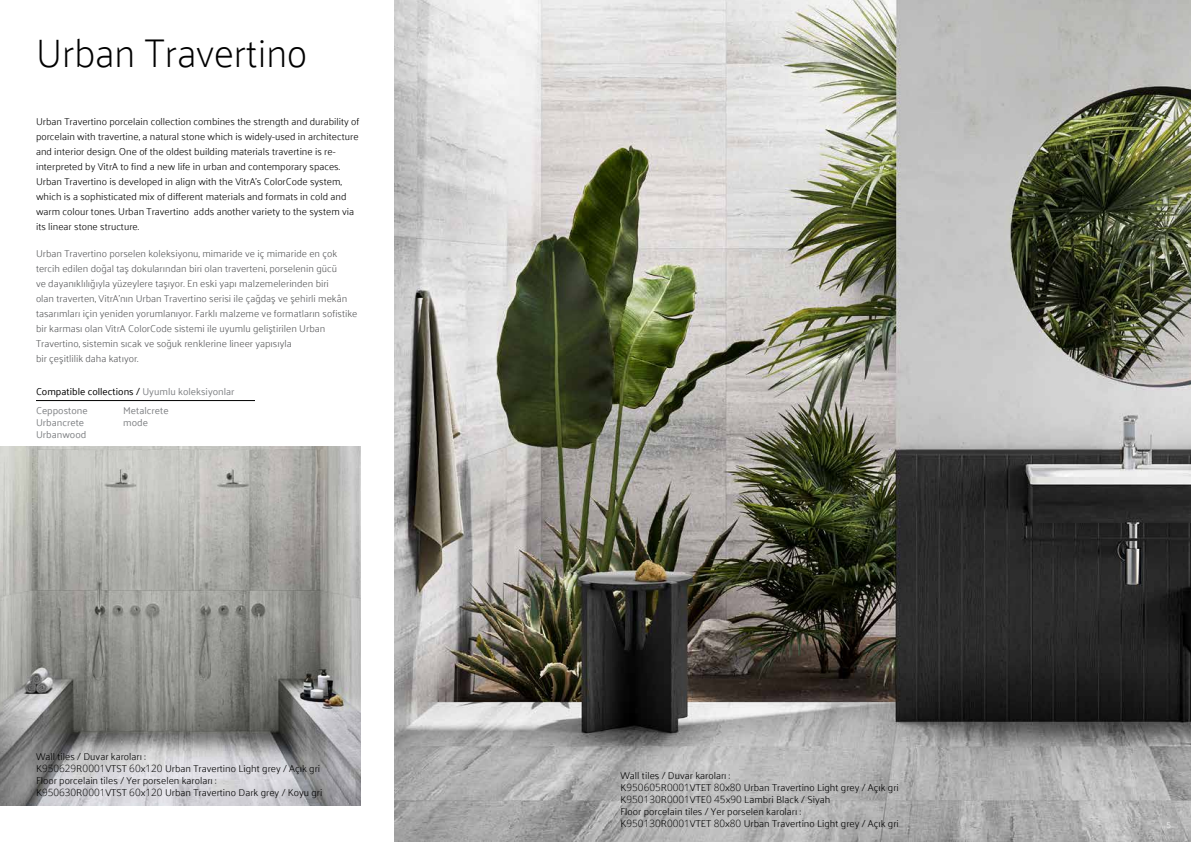
<style>
.page{position:relative;width:1191px;height:842px;background:#fff}
.page>*{position:absolute;margin:0;border:0;box-sizing:border-box;transform-origin:0 0}
.t1{font:100 40px "Palanquin";color:#000}
.t2{font:300 10px/15px "Palanquin";color:#000}
.t3{font:300 10px/15px "Palanquin";color:#58595b}
.t4{font:10px/12px "Palanquin";color:#808285}
.t5{font:300 8px "Open Sans";color:#fff}
.s1{color:#000}
.s2{font-family:"Open Sans"}
</style>
<div class="page">
<img style="left:0;top:446px;width:360px;height:360px">
<img style="left:394px;top:0;width:797px;height:842px">
<hr style="left:36px;top:400px;width:219px;height:1px;background:#000">
<h1 class="t1" style="left:36px;top:30px;width:272px">Urban Travertino</h1>
<p class="t2" style="left:36px;top:114px;width:325px">Urban Travertino porcelain collection combines the strength and durability of porcelain with travertine, a natural stone which is widely-used in architecture and interior design. One of the oldest building materials travertine is re&shy;interpreted by VitrA to find a new life in urban and contemporary spaces.<br>Urban Travertino is developed in align with the VitrA’s ColorCode system, which is a sophisticated mix of different materials and formats in cold and warm colour tones. Urban Travertino adds another variety to the system via its linear stone structure.</p>
<p class="t3" style="left:36px;top:246px;width:323px">Urban Travertino porselen koleksiyonu, mimaride ve iç mimaride en çok tercih edilen doğal taş dokularından biri olan traverteni, porselenin gücü<br>ve dayanıklılığıyla yüzeylere taşıyor. En eski yapı malzemelerinden biri<br>olan traverten, VitrA’nın Urban Travertino serisi ile çağdaş ve şehirli mekân tasarımları için yeniden yorumlanıyor. Farklı malzeme ve formatların sofistike bir karması olan VitrA ColorCode sistemi ile uyumlu geliştirilen Urban Travertino, sistemin sıcak ve soğuk renklerine lineer yapısıyla<br>bir çeşitlilik daha katıyor.</p>
<p class="t4" style="left:123px;top:382px;width:113px;line-height:18.4px;text-indent:-87px"><span class="s1">Compatible collections /</span> Uyumlu koleksiyonlar<br>Metalcrete</p>
<p class="t4" style="left:123px;top:416px;width:26px">mode</p>
<p class="t4" style="left:36px;top:404px;width:53px">Ceppostone<br>Urbancrete<br>Urbanwood</p>
<p class="t2" style="left:36px;top:750px;width:288px;line-height:12px">Wall tiles / Duvar karoları :<br>K<span class="s2">950629</span>R<span class="s2">0001</span>VTST <span class="s2">60</span>x<span class="s2">120</span> Urban Travertino Light grey / Açık gri Floor porcelain tiles / Yer porselen karoları :<br>K<span class="s2">950630</span>R<span class="s2">0001</span>VTST <span class="s2">60</span>x<span class="s2">120</span> Urban Travertino Dark grey / Koyu gri</p>
<p class="t2" style="left:620px;top:769px;width:280px;line-height:12px">Wall tiles / Duvar karoları :<br>K<span class="s2">950605</span>R<span class="s2">0001</span>VTET <span class="s2">80</span>x<span class="s2">80</span> Urban Travertino Light grey / Açık gri K<span class="s2">950130</span>R<span class="s2">0001</span>VTE<span class="s2">0 45</span>x<span class="s2">90</span> Lambri Black / Siyah<br>Floor porcelain tiles / Yer porselen karoları :<br>K<span class="s2">950130</span>R<span class="s2">0001</span>VTET <span class="s2">80</span>x<span class="s2">80</span> Urban Travertino Light grey / Açık gri</p>
<p class="t5" style="left:1166px;top:819px;width:6px">5</p>
</div>
